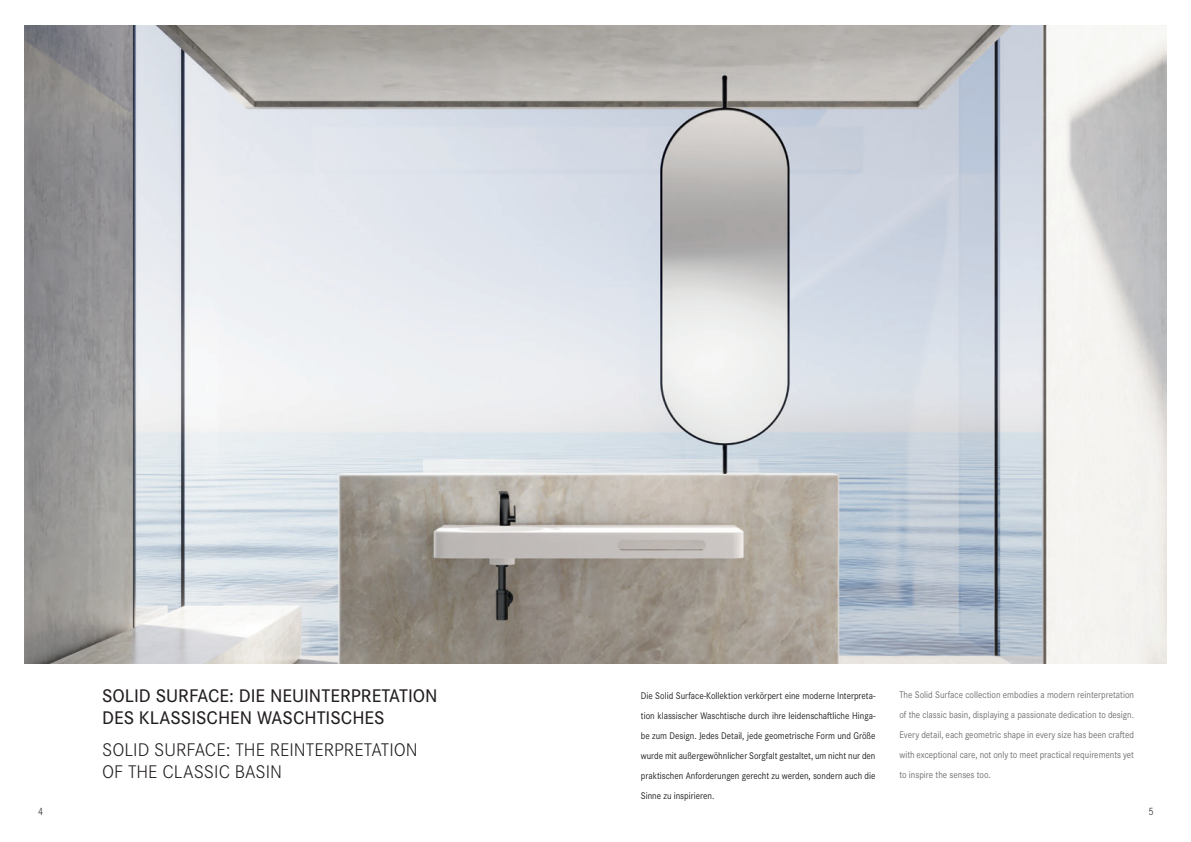
<style>
.page{position:relative;width:1191px;height:842px;background:#fff}
.page>*{position:absolute;margin:0;border:0;box-sizing:border-box;transform-origin:0 0}
.t1{font:500 19px/22px "Corporate S";color:#231f20}
.t2{font:300 19px/22px "Corporate S Pro";color:#231f20}
.t3{font:300 11px "Corporate S Pro";color:#231f20;scale:.9 1}
.t4{font:10px/20px "Corporate S Pro";color:#231f20;text-align:justify;scale:.9 1}
.t5{font:10px/20px "Corporate S Pro";color:#6f7073;text-align:justify;scale:.9 1}
</style>
<div class="page">
<img style="left:25px;top:26px;width:1141px;height:638px">
<h1 class="t1" style="left:102px;top:684px;width:337px">SOLID SURFACE: DIE NEUINTERPRETATION<br>DES KLASSISCHEN WASCHTISCHES</h1>
<h1 class="t2" style="left:102px;top:738px;width:317px">SOLID SURFACE: THE REINTERPRETATION<br>OF THE CLASSIC BASIN</h1>
<p class="t4" style="left:641px;top:685px;width:262px">Die Solid Surface-Kollektion verkörpert eine moderne Interpreta&shy;tion klassischer Waschtische durch ihre leidenschaftliche Hinga&shy;be zum Design. Jedes Detail, jede geometrische Form und Größe wurde mit außergewöhnlicher Sorgfalt gestaltet, um nicht nur den praktischen Anforderungen gerecht zu werden, sondern auch die Sinne zu inspirieren.</p>
<p class="t5" style="left:899px;top:684px;width:262px">The Solid Surface collection embodies a modern reinterpretation of the classic basin, displaying a passionate dedication to design.<br>Every detail, each geometric shape in every size has been crafted with exceptional care, not only to meet practical requirements yet to inspire the senses too.</p>
<p class="t3" style="left:38px;top:804px;width:7px">4</p>
<p class="t3" style="left:1148px;top:803px;width:7px">5</p>
</div>
